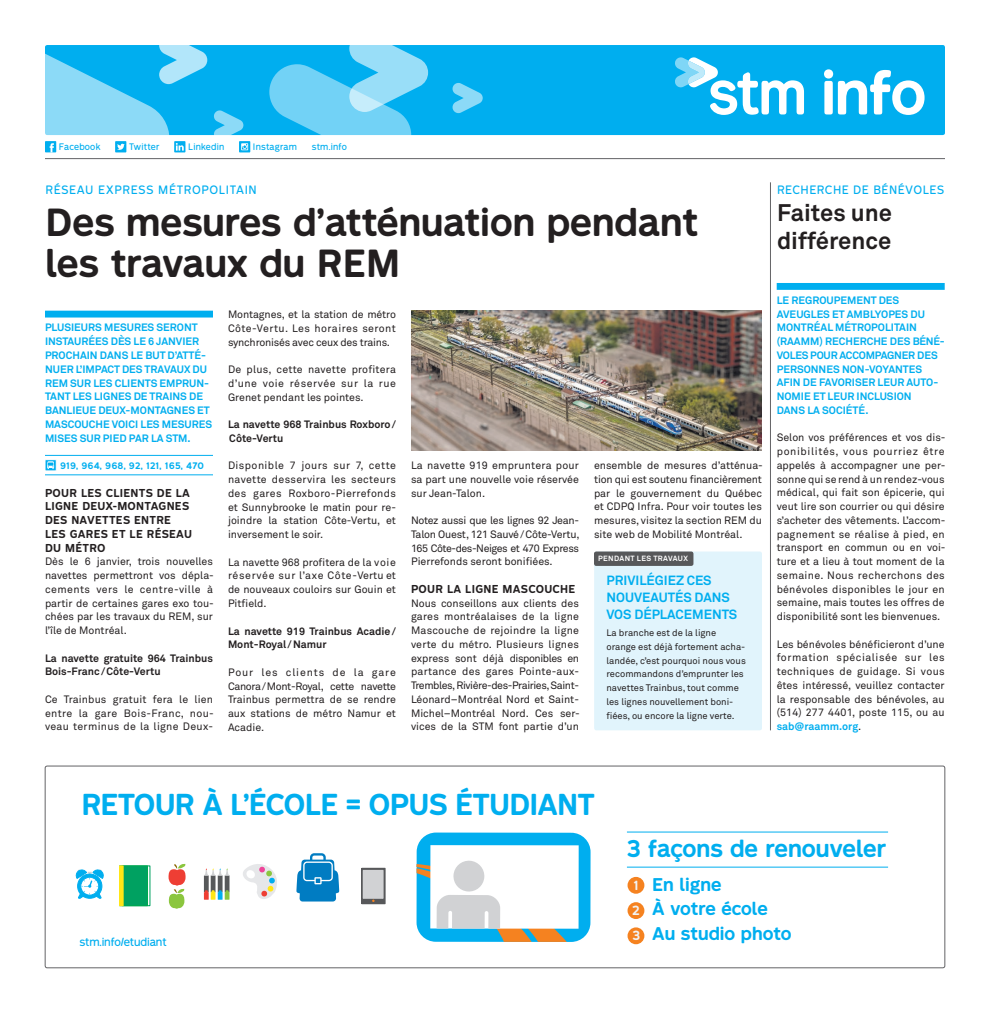
<style>
.page{position:relative;width:990px;height:1013px;background:#fff}
.page>*{position:absolute;margin:0;border:0;box-sizing:border-box;transform-origin:0 0}
.t1{font:700 57.25px "STM Montreal";color:#fff}
.t2{font:700 36.25px/41.2px "STM Montreal";color:#231f20}
.t3{font:700 28px "STM Montreal";letter-spacing:-.03em;color:#00aeef}
.t4{font:700 23.75px/27.5px "Akkurat";color:#231f20}
.t5{font:700 22.38px "STM Montreal";color:#00aeef}
.t6{font:700 17px/24.4px "STM Montreal";color:#00aeef}
.t7{font:700 13.25px/17.1px "Akkurat";color:#00aeef}
.t8{font:700 12.25px/25.2px "STM Montreal";color:#f1f3f3}
.t9{font:11.25px "STM Montreal";letter-spacing:.05em;color:#00aeef}
.t10{font:10.88px "STM Montreal";letter-spacing:-.01em;color:#00aeef}
.t11{font:10.62px/13.8px "Akkurat";color:#231f20;text-align:justify}
.t12{font:700 10.62px/13.8px "Akkurat";color:#00aeef}
.t13{font:700 10.62px/13.8px "Akkurat";color:#231f20}
.t14{font:700 10.62px/13.8px "STM Montreal";letter-spacing:.025em;color:#231f20}
.t15{font:9.38px/13.8px "Akkurat";color:#231f20}
.t16{font:8.75px "STM Montreal";letter-spacing:.025em;color:#00aeef}
.t17{font:700 8.75px "STM Montreal";letter-spacing:.025em;color:#00aeef}
.t18{font:700 7.5px "Akkurat";letter-spacing:.05em;color:#fff}
.s1{font-weight:700;color:#00aeef}
</style>
<div class="page">
<svg style="left:45px;top:766px;width:900px;height:201px"></svg>
<svg style="left:415px;top:830px;width:177px;height:113px"></svg>
<svg style="left:75px;top:869px;width:29px;height:30px"></svg>
<svg style="left:240px;top:859px;width:42px;height:40px"></svg>
<svg style="left:364px;top:898px;width:19px;height:4px"></svg>
<div style="left:362px;top:868px;width:23px;height:36px;border:1px solid #57585a"></div>
<div style="left:363px;top:870px;width:20px;height:28px;background:#d1d2d4"></div>
<div style="left:120px;top:865px;width:28px;height:40px;background:#00a161"></div>
<div style="left:119px;top:865px;width:29px;height:41px;border:1px solid #00a94e"></div>
<div style="left:119px;top:865px;width:4px;height:41px;border:1px solid #ffe616"></div>
<svg style="left:296px;top:852px;width:43px;height:49px"></svg>
<svg style="left:169px;top:863px;width:17px;height:45px"></svg>
<svg style="left:204px;top:868px;width:26px;height:31px"></svg>
<div style="left:628px;top:876px;width:16px;height:17px;background:#f58220;border-radius:50%"></div>
<div style="left:628px;top:902px;width:16px;height:17px;background:#f58220;border-radius:50%"></div>
<div style="left:628px;top:927px;width:16px;height:17px;background:#f58220;border-radius:50%"></div>
<hr style="left:627px;top:866px;width:261px;height:1px;background:#00aeef">
<hr style="left:627px;top:831px;width:261px;height:1px;background:#00aeef">
<div style="left:45px;top:766px;width:900px;height:201px;border:1px solid #636366;border-radius:2px"></div>
<hr style="left:770px;top:182px;width:1px;height:548px;background:#636366">
<div style="left:45px;top:45px;width:900px;height:90px;background:#00aeef"></div>
<svg style="left:675px;top:57px;width:129px;height:58px"></svg>
<svg style="left:269px;top:45px;width:159px;height:90px"></svg>
<svg style="left:453px;top:83px;width:30px;height:30px"></svg>
<svg style="left:214px;top:110px;width:29px;height:25px"></svg>
<svg style="left:45px;top:45px;width:162px;height:90px"></svg>
<div style="left:45px;top:141px;width:11px;height:11px;background:#00aeef"></div>
<svg style="left:50px;top:143px;width:4px;height:9px"></svg>
<div style="left:115px;top:141px;width:11px;height:11px;background:#00aeef"></div>
<svg style="left:117px;top:143px;width:8px;height:7px"></svg>
<svg style="left:174px;top:141px;width:11px;height:11px"></svg>
<svg style="left:176px;top:143px;width:8px;height:8px"></svg>
<svg style="left:239px;top:141px;width:11px;height:11px"></svg>
<svg style="left:241px;top:143px;width:7px;height:7px"></svg>
<hr style="left:45px;top:158px;width:900px;height:1px;background:#636366">
<div style="left:45px;top:311px;width:168px;height:6px;background:#00aeef"></div>
<hr style="left:45px;top:455px;width:168px;height:1px;background:#00aeef">
<hr style="left:45px;top:474px;width:168px;height:1px;background:#00aeef">
<div style="left:45px;top:459px;width:11px;height:12px;border:1px solid #fff"></div>
<svg style="left:47px;top:461px;width:7px;height:8px"></svg>
<div style="left:594px;top:551px;width:168px;height:179px;background:#e1f4fc;border-radius:2px"></div>
<div style="left:594px;top:551px;width:99px;height:15px;background:#57585a;border-radius:2px"></div>
<div style="left:777px;top:283px;width:168px;height:7px;background:#00aeef"></div>
<img style="left:411px;top:310px;width:351px;height:140px">
<p class="t16" style="left:59px;top:141px;width:43px">Facebook</p>
<p class="t16" style="left:129px;top:141px;width:32px">Twitter</p>
<p class="t16" style="left:188px;top:141px;width:38px">Linkedin</p>
<p class="t16" style="left:253px;top:141px;width:46px">Instagram</p>
<p class="t16" style="left:312px;top:141px;width:37px">stm.info</p>
<p class="t9" style="left:45px;top:183px;width:213px">RÉSEAU EXPRESS MÉTROPOLITAIN</p>
<h2 class="t2" style="left:45px;top:201px;width:654px">Des mesures d’atténuation pendant les travaux du REM</h2>
<p class="t12" style="left:45px;top:321px;width:169px">PLUSIEURS MESURES SERONT<br>INSTAURÉES DÈS LE 6 JANVIER<br>PROCHAIN DANS LE BUT D’ATTÉ-<br>NUER L’IMPACT DES TRAVAUX DU<br>REM SUR LES CLIENTS EMPRUN-<br>TANT LES LIGNES DE TRAINS DE<br>BANLIEUE DEUX-MONTAGNES ET<br>MASCOUCHE VOICI LES MESURES<br>MISES SUR PIED PAR LA STM.</p>
<p class="t17" style="left:60px;top:460px;width:146px">919, 964, 968, 92, 121, 165, 470</p>
<p class="t14" style="left:45px;top:485px;width:149px">POUR LES CLIENTS DE LA<br>LIGNE DEUX-MONTAGNES<br>DES NAVETTES ENTRE<br>LES GARES ET LE RÉSEAU<br>DU MÉTRO</p>
<p class="t11" style="left:45px;top:554px;width:170px">Dès le 6 janvier, trois nouvelles navettes permettront vos dépla&shy;cements vers le centre-ville à partir de certaines gares exo tou&shy;chées par les travaux du REM, sur l’île de Montréal.</p>
<p class="t13" style="left:45px;top:651px;width:169px">La navette gratuite 964 Trainbus<br>Bois-Franc/Côte-Vertu</p>
<p class="t11" style="left:45px;top:692px;width:170px">Ce Trainbus gratuit fera le lien entre la gare Bois-Franc, nou&shy;veau terminus de la ligne Deux-</p>
<p class="t11" style="left:228px;top:307px;width:170px">Montagnes, et la station de métro Côte-Vertu. Les horaires seront synchronisés avec ceux des trains.</p>
<p class="t11" style="left:228px;top:362px;width:170px">De plus, cette navette profitera d’une voie réservée sur la rue Grenet pendant les pointes.</p>
<p class="t13" style="left:228px;top:417px;width:170px">La navette 968 Trainbus Roxboro/<br>Côte-Vertu</p>
<p class="t11" style="left:228px;top:458px;width:170px">Disponible 7 jours sur 7, cette navette desservira les secteurs des gares Roxboro-Pierrefonds et Sunnybrooke le matin pour re&shy;joindre la station Côte-Vertu, et inversement le soir.</p>
<p class="t11" style="left:228px;top:555px;width:170px">La navette 968 profitera de la voie réservée sur l’axe Côte-Vertu et de nouveaux couloirs sur Gouin et Pitfield.</p>
<p class="t13" style="left:228px;top:623px;width:170px">La navette 919 Trainbus Acadie/<br>Mont-Royal/Namur</p>
<p class="t11" style="left:228px;top:665px;width:170px">Pour les clients de la gare Canora/Mont-Royal, cette navette Trainbus permettra de se rendre aux stations de métro Namur et Acadie.</p>
<p class="t11" style="left:411px;top:458px;width:170px">La navette 919 empruntera pour sa part une nouvelle voie réservée sur Jean-Talon.</p>
<p class="t11" style="left:411px;top:513px;width:170px">Notez aussi que les lignes 92 Jean-Talon Ouest, 121 Sauvé/Côte-Vertu, 165 Côte-des-Neiges et 470 Express Pierrefonds seront bonifiées.</p>
<p class="t14" style="left:411px;top:582px;width:166px">POUR LA LIGNE MASCOUCHE</p>
<p class="t11" style="left:411px;top:596px;width:170px">Nous conseillons aux clients des gares montréalaises de la ligne Mascouche de rejoindre la ligne verte du métro. Plusieurs lignes express sont déjà disponibles en partance des gares Pointe-aux-Trembles, Rivière-des-Prairies, Saint-Léonard–Montréal Nord et Saint-Michel–Montréal Nord. Ces ser&shy;vices de la STM font partie d’un</p>
<p class="t11" style="left:594px;top:458px;width:170px">ensemble de mesures d’atténua&shy;tion qui est soutenu financièrement par le gouvernement du Québec et CDPQ Infra. Pour voir toutes les mesures, visitez la section REM du site web de Mobilité Montréal.</p>
<p class="t18" style="left:598px;top:554px;width:91px">PENDANT LES TRAVAUX</p>
<p class="t7" style="left:606px;top:571px;width:132px">PRIVILÉGIEZ CES<br>NOUVEAUTÉS DANS<br>VOS DÉPLACEMENTS</p>
<p class="t15" style="left:606px;top:625px;width:141px">La branche est de la ligne orange est déjà fortement acha&shy;landée, c’est pourquoi nous vous recommandons d’emprunter les navettes Trainbus, tout comme les lignes nouvellement boni&shy;fiées, ou encore la ligne verte.</p>
<h1 class="t1" style="left:821px;top:57px;width:107px">info</h1>
<p class="t9" style="left:777px;top:182px;width:169px">RECHERCHE DE BÉNÉVOLES</p>
<h3 class="t4" style="left:777px;top:199px;width:116px">Faites une différence</h3>
<p class="t12" style="left:777px;top:293px;width:170px">LE REGROUPEMENT DES<br>AVEUGLES ET AMBLYOPES DU<br>MONTRÉAL MÉTROPOLITAIN (RAAMM) RECHERCHE DES BÉNÉ-<br>VOLES POUR ACCOMPAGNER DES<br>PERSONNES NON-VOYANTES<br>AFIN DE FAVORISER LEUR AUTO-<br>NOMIE ET LEUR INCLUSION<br>DANS LA SOCIÉTÉ.</p>
<p class="t11" style="left:777px;top:430px;width:170px">Selon vos préférences et vos dis&shy;ponibilités, vous pourriez être appelés à accompagner une per&shy;sonne qui se rend à un rendez-vous médical, qui fait son épicerie, qui veut lire son courrier ou qui désire s’acheter des vêtements. L’accom&shy;pagnement se réalise à pied, en transport en commun ou en voi&shy;ture et a lieu à tout moment de la semaine. Nous recherchons des bénévoles disponibles le jour en semaine, mais toutes les offres de disponibilité sont les bienvenues.</p>
<p class="t11" style="left:777px;top:637px;width:170px">Les bénévoles bénéficieront d’une formation spécialisée sur les techniques de guidage. Si vous êtes intéressé, veuillez contacter la responsable des bénévoles, au (514) 277 4401, poste 115, ou au <span class="s1">sab@raamm.org</span>.</p>
<h3 class="t3" style="left:81px;top:787px;width:515px">RETOUR À L’ÉCOLE = OPUS ÉTUDIANT</h3>
<p class="t10" style="left:79px;top:934px;width:89px">stm.info/etudiant</p>
<h3 class="t5" style="left:627px;top:834px;width:261px">3 façons de renouveler</h3>
<p class="t8" style="left:632px;top:872px;width:10px">1<br>2<br>3</p>
<h3 class="t6" style="left:652px;top:872px;width:141px">En ligne<br>À votre école<br>Au studio photo</h3>
</div>
